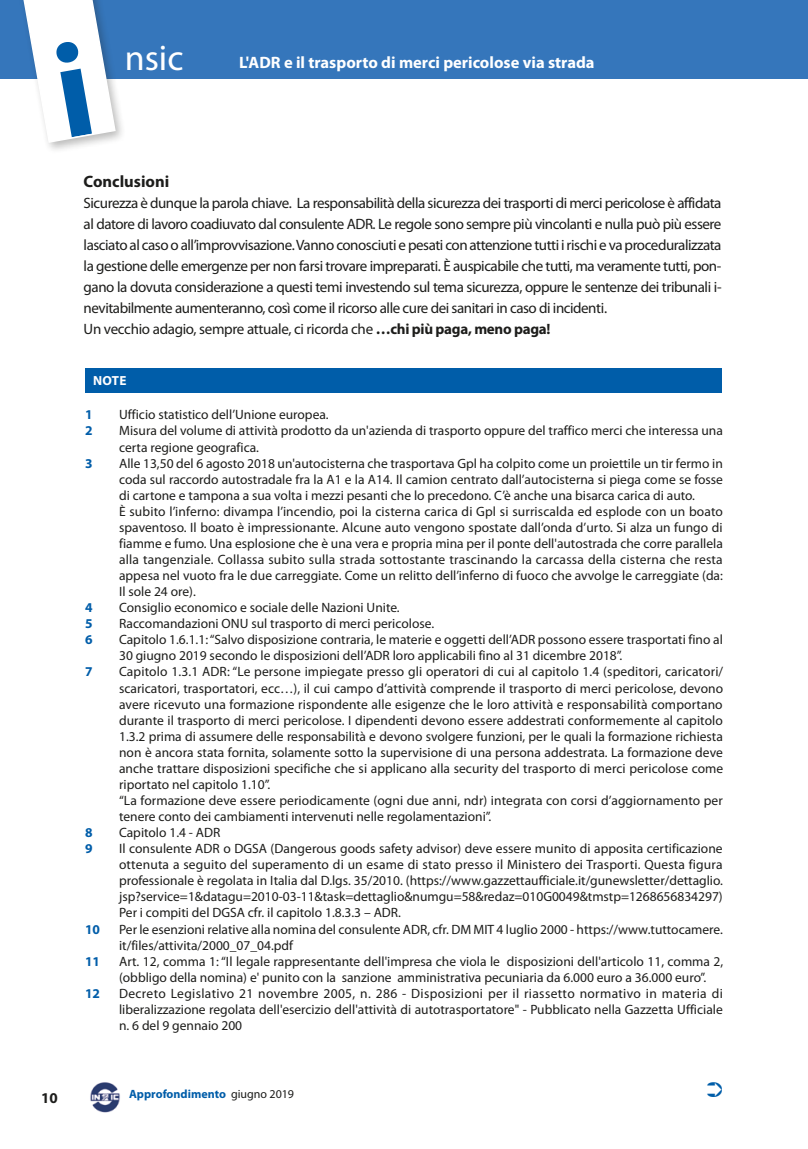
<style>
.page{position:relative;width:808px;height:1149px;background:#fff}
.page>*{position:absolute;margin:0;border:0;box-sizing:border-box;transform-origin:0 0}
.t1{font:36px "Myriad Pro";color:#fff}
.t2{font:700 16.5px "Myriad Pro";color:#fff}
.t3{font:700 16.5px "Myriad Pro";color:#1d1d1b}
.t4{font:15px/21px "Myriad Pro";letter-spacing:-.03em;color:#1d1d1b}
.t5{font:700 15px "Myriad Pro";color:#1d1d1b}
.t6{font:13.5px/16px "Myriad Pro";color:#1d1d1b}
.t7{font:700 13.5px "Myriad Pro";color:#005da9}
.t8{font:700 13.2px "Myriad Pro";color:#fff}
.t9{font:700 12px "Myriad Pro";color:#005da9}
.s1{font-weight:700}
.s2{font-weight:400;color:#1d1d1b}
</style>
<div class="page">
<div style="left:0;top:0;width:808px;height:78px;background:#3576bb"></div>
<div style="left:17px;top:0;width:110px;height:154px;background:#1d1d1b;opacity:.3"></div>
<img style="left:90px;top:1082px;width:30px;height:31px">
<div style="left:85px;top:368px;width:637px;height:24px;background:#005da9"></div>
<svg style="left:20px;top:0;width:97px;height:144px"></svg>
<h1 class="t1" style="left:125px;top:38px;width:60px">nsic</h1>
<p class="t2" style="left:239px;top:53px;width:357px">L'ADR e il trasporto di merci pericolose via strada</p>
<p class="t5" style="left:41px;top:1088px;width:18px">10</p>
<p class="t3" style="left:84px;top:172px;width:87px">Conclusioni</p>
<p class="t4" style="left:84px;top:192px;width:639px">Sicurezza è dunque la parola chiave. La responsabilità della sicurezza dei trasporti di merci pericolose è affidata al datore di lavoro coadiuvato dal consulente ADR. Le regole sono sempre più vincolanti e nulla può più essere lasciato al caso o all’improvvisazione. Vanno conosciuti e pesati con attenzione tutti i rischi e va proceduralizzata la gestione delle emergenze per non farsi trovare impreparati. È auspicabile che tutti, ma veramente tutti, pon&shy;gano la dovuta considerazione a questi temi investendo sul tema sicurezza, oppure le sentenze dei tribunali i&shy;nevitabilmente aumenteranno, così come il ricorso alle cure dei sanitari in caso di incidenti.<br>Un vecchio adagio, sempre attuale, ci ricorda che <span class="s1">…chi più paga, meno paga!</span></p>
<p class="t8" style="left:93px;top:373px;width:35px">NOTE</p>
<p class="t7" style="left:85px;top:407px;width:9px">1</p>
<p class="t6" style="left:119px;top:407px;width:211px">Ufficio statistico dell’Unione europea.</p>
<p class="t7" style="left:85px;top:423px;width:9px">2</p>
<p class="t6" style="left:119px;top:423px;width:605px">Misura del volume di attività prodotto da un'azienda di trasporto oppure del traffico merci che interessa una certa regione geografica.</p>
<p class="t7" style="left:85px;top:455px;width:9px">3</p>
<p class="t6" style="left:119px;top:455px;width:605px">Alle 13,50 del 6 agosto 2018 un'autocisterna che trasportava Gpl ha colpito come un proiettile un tir fermo in coda sul raccordo autostradale fra la A1 e la A14. Il camion centrato dall’autocisterna si piega come se fosse di cartone e tampona a sua volta i mezzi pesanti che lo precedono. C’è anche una bisarca carica di auto.<br>È subito l’inferno: divampa l’incendio, poi la cisterna carica di Gpl si surriscalda ed esplode con un boato spaventoso. Il boato è impressionante. Alcune auto vengono spostate dall’onda d’urto. Si alza un fungo di fiamme e fumo. Una esplosione che è una vera e propria mina per il ponte dell'autostrada che corre parallela alla tangenziale. Collassa subito sulla strada sottostante trascinando la carcassa della cisterna che resta appesa nel vuoto fra le due carreggiate. Come un relitto dell’inferno di fuoco che avvolge le carreggiate (da:<br>Il sole 24 ore).</p>
<p class="t7" style="left:85px;top:600px;width:9px">4</p>
<p class="t6" style="left:119px;top:599px;width:282px">Consiglio economico e sociale delle Nazioni Unite.</p>
<p class="t7" style="left:85px;top:616px;width:9px">5</p>
<p class="t6" style="left:119px;top:615px;width:317px">Raccomandazioni ONU sul trasporto di merci pericolose.</p>
<p class="t7" style="left:85px;top:632px;width:9px">6</p>
<p class="t6" style="left:119px;top:632px;width:605px">Capitolo 1.6.1.1: “Salvo disposizione contraria, le materie e oggetti dell’ADR possono essere trasportati fino al<br>30 giugno 2019 secondo le disposizioni dell’ADR loro applicabili fino al 31 dicembre 2018”.</p>
<p class="t7" style="left:85px;top:664px;width:9px">7</p>
<p class="t6" style="left:119px;top:664px;width:606px">Capitolo 1.3.1 ADR: “Le persone impiegate presso gli operatori di cui al capitolo 1.4 (speditori, caricatori/ scaricatori, trasportatori, ecc…), il cui campo d’attività comprende il trasporto di merci pericolose, devono avere ricevuto una formazione rispondente alle esigenze che le loro attività e responsabilità comportano durante il trasporto di merci pericolose. I dipendenti devono essere addestrati conformemente al capitolo 1.3.2 prima di assumere delle responsabilità e devono svolgere funzioni, per le quali la formazione richiesta non è ancora stata fornita, solamente sotto la supervisione di una persona addestrata. La formazione deve anche trattare disposizioni specifiche che si applicano alla security del trasporto di merci pericolose come riportato nel capitolo 1.10”.<br>“La formazione deve essere periodicamente (ogni due anni, ndr) integrata con corsi d’aggiornamento per tenere conto dei cambiamenti intervenuti nelle regolamentazioni”.</p>
<p class="t7" style="left:85px;top:824px;width:9px">8</p>
<p class="t6" style="left:119px;top:824px;width:103px">Capitolo 1.4 - ADR</p>
<p class="t7" style="left:85px;top:840px;width:9px">9</p>
<p class="t6" style="left:119px;top:840px;width:605px;text-align:justify">Il consulente ADR o DGSA (Dangerous goods safety advisor) deve essere munito di apposita certificazione ottenuta a seguito del superamento di un esame di stato presso il Ministero dei Trasporti. Questa figura professionale è regolata in Italia dal D.lgs. 35/2010. (https://www.gazzettaufficiale.it/gunewsletter/dettaglio. jsp?service=1&amp;datagu=2010-03-11&amp;task=dettaglio&amp;numgu=58&amp;redaz=010G0049&amp;tmstp=1268656834297)<br>Per i compiti del DGSA cfr. il capitolo 1.8.3.3 – ADR.</p>
<p class="t7" style="left:85px;top:921px;width:16px">10</p>
<p class="t6" style="left:119px;top:920px;width:605px">Per le esenzioni relative alla nomina del consulente ADR, cfr. DM MIT 4 luglio 2000 - https://www.tuttocamere. it/files/attivita/2000_07_04.pdf</p>
<p class="t7" style="left:85px;top:953px;width:16px">11</p>
<p class="t6" style="left:119px;top:953px;width:606px">Art. 12, comma 1: “Il legale rappresentante dell'impresa che viola le disposizioni dell'articolo 11, comma 2, (obbligo della nomina) e' punito con la sanzione amministrativa pecuniaria da 6.000 euro a 36.000 euro”.</p>
<p class="t7" style="left:85px;top:985px;width:16px">12</p>
<p class="t6" style="left:119px;top:985px;width:605px;text-align:justify">Decreto Legislativo 21 novembre 2005, n. 286 - Disposizioni per il riassetto normativo in materia di liberalizzazione regolata dell'esercizio dell'attività di autotrasportatore" - Pubblicato nella Gazzetta Ufficiale n. 6 del 9 gennaio 200</p>
<p class="t9" style="left:129px;top:1086px;width:166px">Approfondimento <span class="s2">giugno 2019</span></p>
</div>
